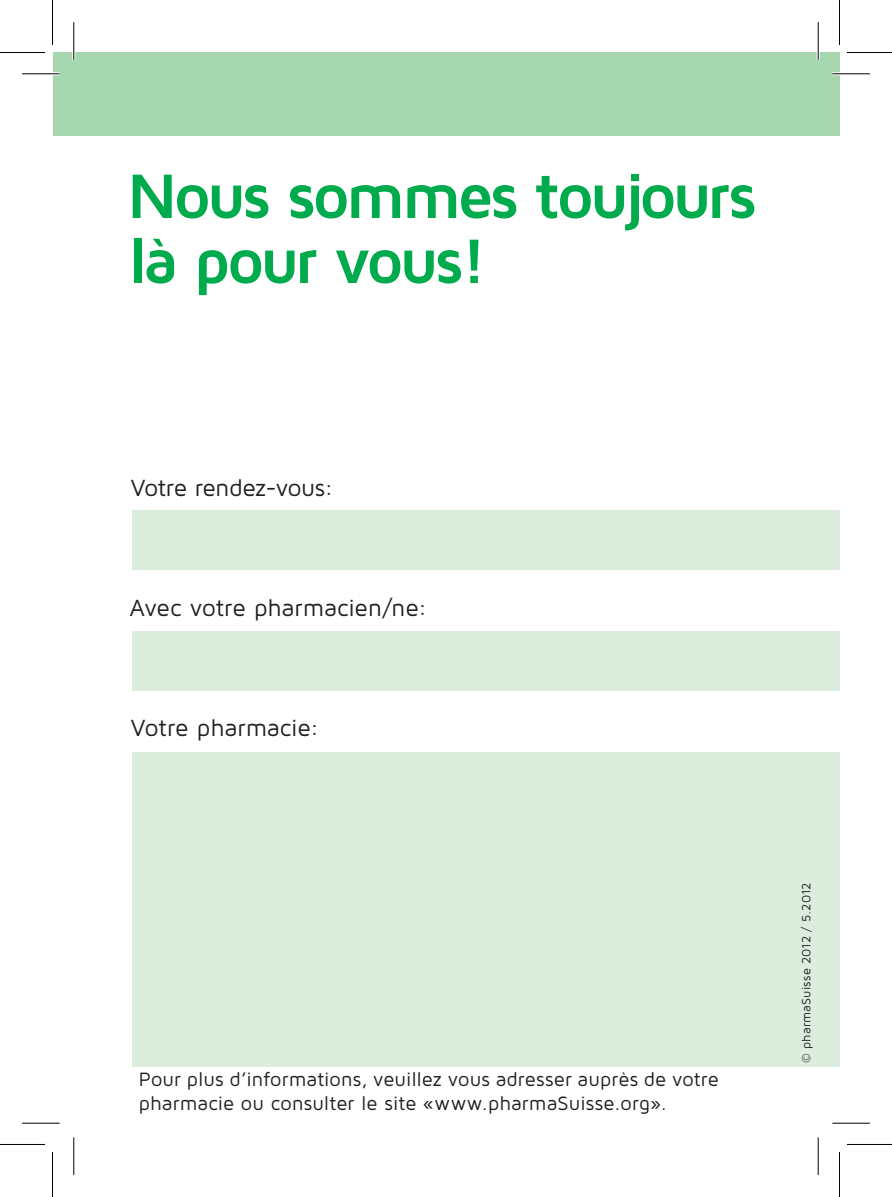
<style>
.page{position:relative;width:892px;height:1197px;background:#fff}
.page>*{position:absolute;margin:0;border:0;box-sizing:border-box;transform-origin:0 0}
.t1{font:700 65px/65px "Maven Pro";letter-spacing:-.065em;color:#00ab4d}
.t2{font:24.25px "Maven Pro";letter-spacing:-.01em;color:#231f20}
.t3{font:20px/24px "Maven Pro";letter-spacing:.005em;color:#231f20}
.t4{font:12.5px "Maven Pro";letter-spacing:.01em;color:#231f20}
</style>
<div class="page">
<div style="left:132px;top:630px;width:707px;height:60px;background:#dceddd"></div>
<div style="left:132px;top:510px;width:707px;height:59px;background:#dceddd"></div>
<div style="left:132px;top:751px;width:707px;height:315px;background:#dceddd"></div>
<div style="left:52px;top:52px;width:787px;height:84px;background:#a5d6ae"></div>
<hr style="left:22px;top:72px;width:38px;height:3px;background:#fff">
<hr style="left:832px;top:72px;width:38px;height:3px;background:#fff">
<hr style="left:72px;top:22px;width:3px;height:38px;background:#fff">
<hr style="left:816px;top:22px;width:3px;height:38px;background:#fff">
<hr style="left:22px;top:73px;width:38px;height:1px;background:#000">
<hr style="left:832px;top:73px;width:38px;height:1px;background:#000">
<hr style="left:22px;top:1122px;width:38px;height:1px;background:#000">
<hr style="left:832px;top:1122px;width:38px;height:1px;background:#000">
<hr style="left:73px;top:22px;width:1px;height:38px;background:#000">
<hr style="left:73px;top:1137px;width:1px;height:37px;background:#000">
<hr style="left:817px;top:22px;width:1px;height:38px;background:#000">
<hr style="left:817px;top:1137px;width:1px;height:37px;background:#000">
<hr style="left:0;top:52px;width:45px;height:1px;background:#000">
<hr style="left:847px;top:52px;width:45px;height:1px;background:#000">
<hr style="left:0;top:1143px;width:45px;height:1px;background:#000">
<hr style="left:847px;top:1143px;width:45px;height:1px;background:#000">
<hr style="left:52px;top:0;width:1px;height:45px;background:#000">
<hr style="left:52px;top:1151px;width:1px;height:45px;background:#000">
<hr style="left:839px;top:0;width:1px;height:45px;background:#000">
<hr style="left:839px;top:1151px;width:1px;height:45px;background:#000">
<h1 class="t1" style="left:127px;top:161px;width:631px">Nous sommes toujours là pour vous!</h1>
<p class="t2" style="left:131px;top:472px;width:204px">Votre rendez-vous:</p>
<p class="t2" style="left:129px;top:592px;width:299px">Avec votre pharmacien/ne:</p>
<p class="t2" style="left:131px;top:712px;width:190px">Votre pharmacie:</p>
<p class="t3" style="left:139px;top:1066px;width:581px">Pour plus d’informations, veuillez vous adresser auprès de votre pharmacie ou consulter le site «www.pharmaSuisse.org».</p>
<p class="t4" style="left:798px;top:1062px;width:182px;rotate:-90deg">© pharmaSuisse 2012 / 5.2012</p>
</div>
